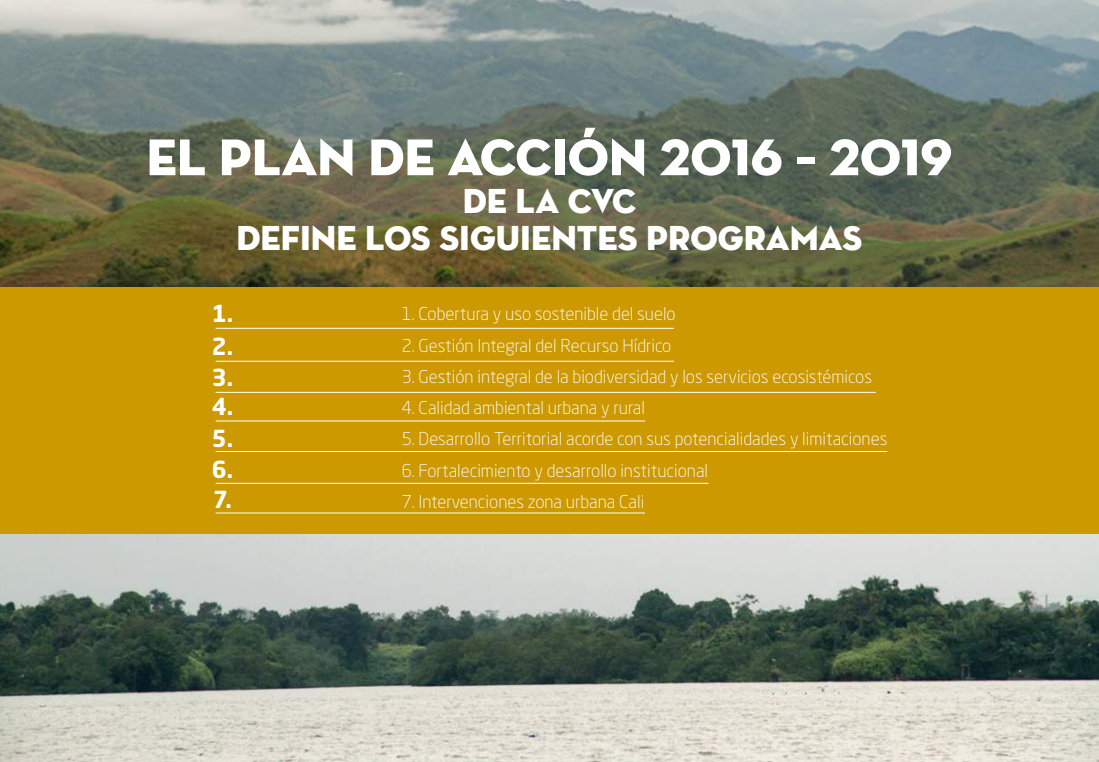
<style>
.page{position:relative;width:1099px;height:762px;background:#fff}
.page>*{position:absolute;margin:0;border:0;box-sizing:border-box;transform-origin:0 0}
.t1{font:52.5px "Neutra Disp Titling";color:#fff}
.t2{font:35px/37.5px "Neutra Disp Titling";color:#fff;text-align:center}
.t3{font:700 23.25px/30.6px "Neo Sans Std";color:#fff;text-align:justify}
.t4{font:300 17.5px "Neo Sans Std";color:#fff}
</style>
<div class="page">
<img style="left:0;top:533px;width:1098px;height:229px">
<div style="left:0;top:136px;width:1098px;height:397px;background:#c90"></div>
<img style="left:0;top:0;width:1098px;height:286px">
<hr style="left:215px;top:328px;width:459px;height:1px;background:#fff">
<hr style="left:215px;top:361px;width:459px;height:1px;background:#fff">
<hr style="left:215px;top:392px;width:660px;height:1px;background:#fff">
<hr style="left:215px;top:421px;width:430px;height:1px;background:#fff">
<hr style="left:215px;top:451px;width:672px;height:1px;background:#fff">
<hr style="left:215px;top:483px;width:493px;height:1px;background:#fff">
<hr style="left:215px;top:513px;width:430px;height:1px;background:#fff">
<h1 class="t1" style="left:146px;top:124px;width:807px">EL PLAN DE ACCIÓN 2016 – 2019</h1>
<h2 class="t2" style="left:236px;top:182px;width:627px">DE LA CVC<br>DEFINE LOS SIGUIENTES PROGRAMAS</h2>
<h3 class="t3" style="left:212px;top:297px;width:23px;line-height:32px">1.<br>2.<br>3.</h3>
<h3 class="t3" style="left:212px;top:391px;width:23px">4.<br>5.<br>6.<br>7.</h3>
<p class="t4" style="left:402px;top:303px;width:275px">1. Cobertura y uso sostenible del suelo</p>
<p class="t4" style="left:402px;top:335px;width:271px">2. Gestión Integral del Recurso Hídrico</p>
<p class="t4" style="left:402px;top:366px;width:472px">3. Gestión integral de la biodiversidad y los servicios ecosistémicos</p>
<p class="t4" style="left:402px;top:397px;width:245px">4. Calidad ambiental urbana y rural</p>
<p class="t4" style="left:402px;top:429px;width:487px">5. Desarrollo Territorial acorde con sus potencialidades y limitaciones</p>
<p class="t4" style="left:402px;top:460px;width:308px">6. Fortalecimiento y desarrollo institucional</p>
<p class="t4" style="left:402px;top:491px;width:244px">7. Intervenciones zona urbana Cali</p>
</div>
